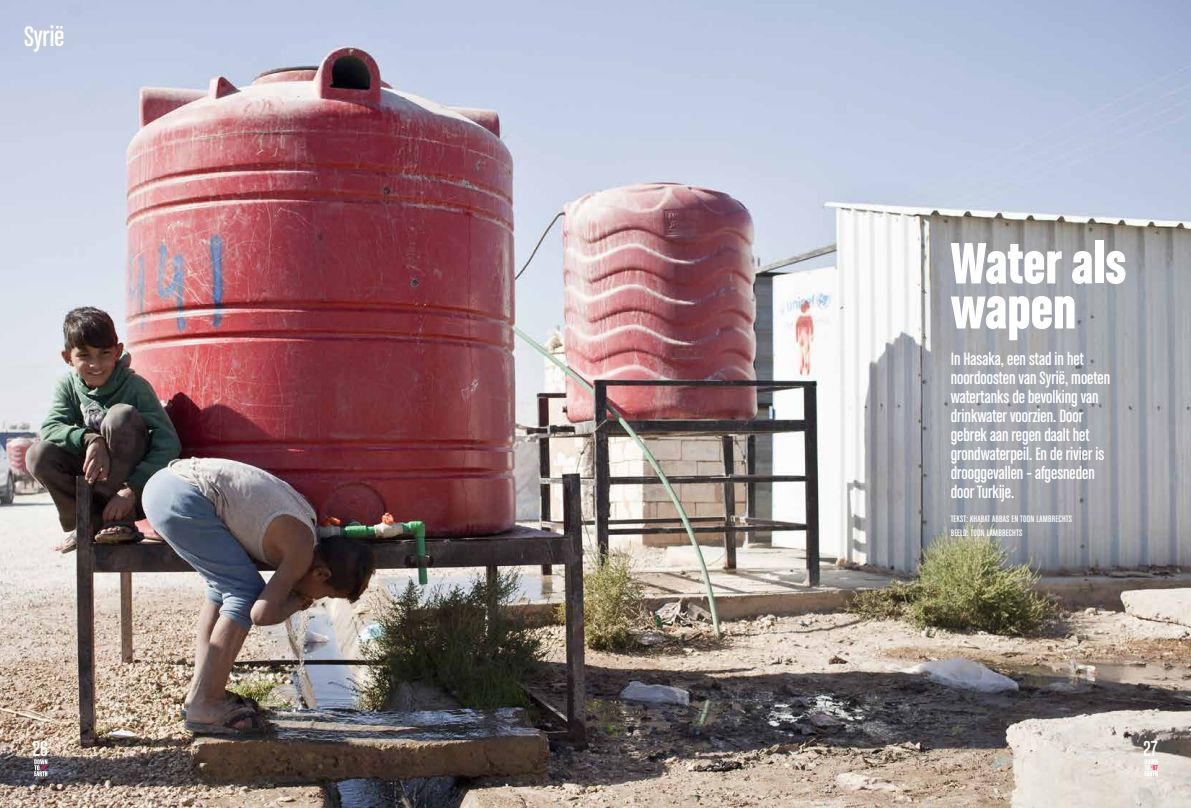
<style>
.page{position:relative;width:1191px;height:808px;background:#fff}
.page>*{position:absolute;margin:0;border:0;box-sizing:border-box;transform-origin:0 0}
.t1{font:62px/45px "Chalet Comprime Hong Kong Sixty";color:#fff}
.t2{font:30px "Chalet Comprime Cologne Sixty";color:#fff}
.t3{font:23px "Chalet Comprime Cologne Eighty";color:#fff}
.t4{font:19px/19px "Chalet Comprime Cologne Sixty";color:#fff}
.t5{font:10px/14px "Chalet Comprime Cologne Sixty";letter-spacing:.02em;color:#fff}
.t6{font:7.7px "Chalet Comprime Cologne Seventy";color:#ec1163}
</style>
<div class="page">
<img style="left:0;top:0;width:1191px;height:808px">
<svg style="left:1144px;top:759px;width:13px;height:17px"></svg>
<svg style="left:34px;top:759px;width:13px;height:17px"></svg>
<h2 class="t2" style="left:24px;top:20px;width:42px">Syrië</h2>
<h1 class="t1" style="left:950px;top:239px;width:177px">Water als wapen</h1>
<p class="t4" style="left:950px;top:349px;width:161px">In Hasaka, een stad in het noordoosten van Syrië, moeten watertanks de bevolking van drinkwater voorzien. Door gebrek aan regen daalt het grondwaterpeil. En de rivier is drooggevallen – afgesneden door Turkije.</p>
<p class="t5" style="left:950px;top:512px;width:123px">TEKST: KHABAT ABBAS EN TOON LAMBRECHTS<br>BEELD: TOON LAMBRECHTS</p>
<p class="t3" style="left:33px;top:736px;width:17px">26</p>
<p class="t3" style="left:1143px;top:736px;width:16px">27</p>
<p class="t6" style="left:41px;top:763px;width:8px"><sup>#</sup>87</p>
<p class="t6" style="left:1151px;top:763px;width:8px"><sup>#</sup>87</p>
</div>
